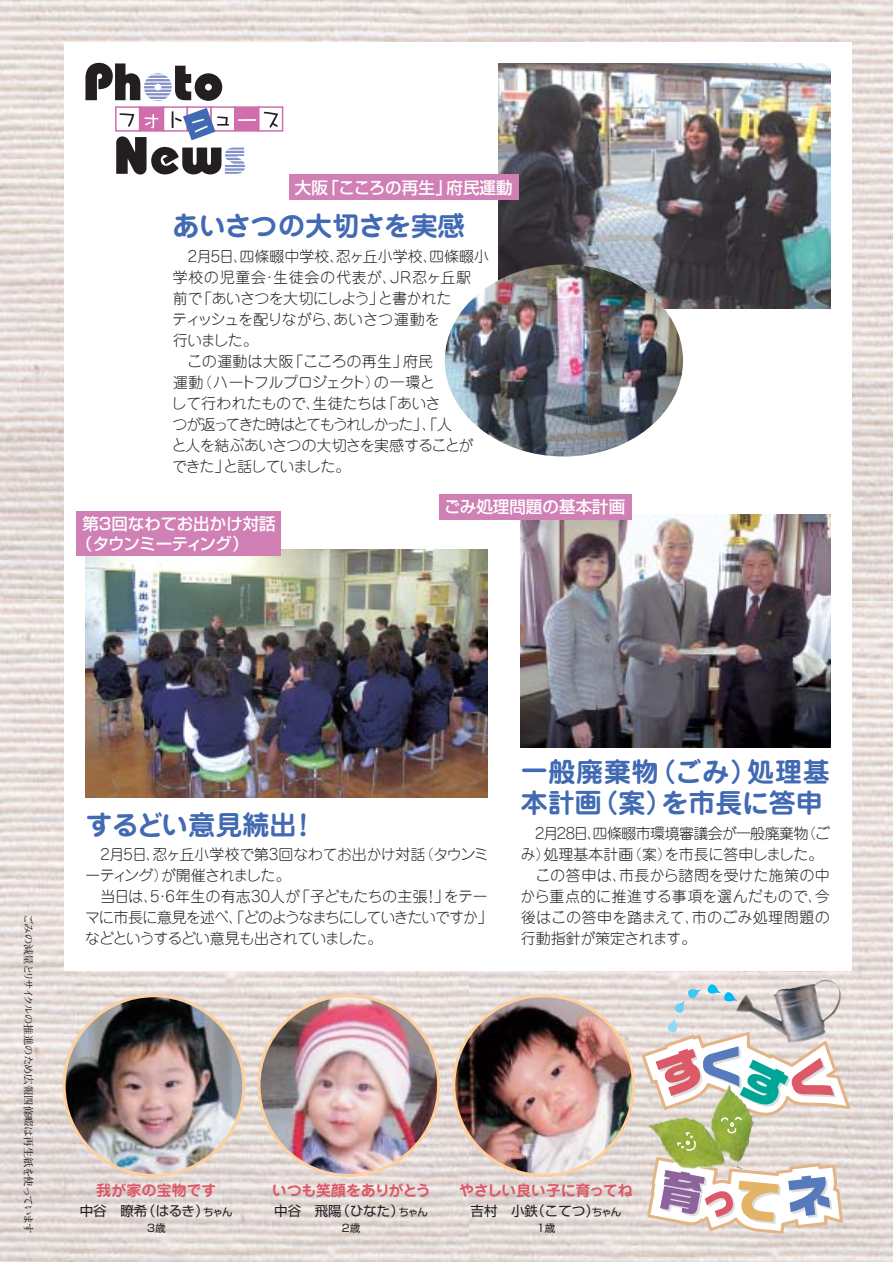
<style>
.page{position:relative;width:893px;height:1262px;background:#fff}
.page>*{position:absolute;margin:0;border:0;box-sizing:border-box;transform-origin:0 0}
.t1{font:700 27px/31.5px "Jun 501";color:#416ab3}
.t2{font:700 27px "Jun 501";letter-spacing:-.02em;color:#416ab3}
.t3{font:500 16.5px/19.5px "Shin Go";color:#fff}
.t4{font:300 15px/21px "Jun 101";letter-spacing:-.03em;color:#231f20}
.t5{font:300 15px/21px "Jun 101";letter-spacing:-.05em;color:#231f20}
.t6{font:300 15px/21px "Jun 101";letter-spacing:-.005em;color:#231f20}
.t7{font:700 15px "Jun 501";letter-spacing:-.015em;color:#dc5967}
.t8{font:13.5px "Shin Go";color:#231f20}
.t9{font:700 10.5px "Futo Min A101";letter-spacing:-.065em;color:#231f20}
.t10{font:10.5px "Shin Go";color:#231f20}
.s1{font-size:10.5px}
</style>
<div class="page">
<img style="left:468px;top:601px;width:424px;height:660px">
<img style="left:0;top:599px;width:468px;height:662px">
<div style="left:64px;top:42px;width:787px;height:929px;background:#fff"></div>
<img style="left:736px;top:979px;width:105px;height:2px">
<svg style="left:640px;top:981px;width:213px;height:254px"></svg>
<img style="left:521px;top:514px;width:309px;height:233px">
<svg style="left:85px;top:63px;width:137px;height:38px"></svg>
<svg style="left:115px;top:106px;width:24px;height:26px"></svg>
<svg style="left:139px;top:106px;width:24px;height:1px"></svg>
<div style="left:163px;top:106px;width:25px;height:26px;background:#e09fc7"></div>
<svg style="left:186px;top:106px;width:24px;height:1px"></svg>
<svg style="left:210px;top:106px;width:24px;height:1px"></svg>
<svg style="left:234px;top:106px;width:24px;height:26px"></svg>
<div style="left:258px;top:106px;width:25px;height:26px;background:#fff;border:2px solid #d06dab"></div>
<svg style="left:264px;top:112px;width:14px;height:16px"></svg>
<hr style="left:142px;top:74px;width:31px;height:1px;background:#fff">
<hr style="left:142px;top:78px;width:31px;height:1px;background:#fff">
<hr style="left:142px;top:81px;width:31px;height:2px;background:#fff">
<hr style="left:142px;top:85px;width:31px;height:1px;background:#fff">
<hr style="left:142px;top:88px;width:31px;height:2px;background:#fff">
<hr style="left:142px;top:92px;width:31px;height:1px;background:#fff">
<hr style="left:142px;top:95px;width:31px;height:2px;background:#fff">
<hr style="left:142px;top:99px;width:31px;height:1px;background:#fff">
<svg style="left:116px;top:107px;width:140px;height:67px"></svg>
<img style="left:259px;top:995px;width:179px;height:180px;border-radius:50%">
<img style="left:64px;top:995px;width:180px;height:180px;border-radius:50%">
<img style="left:454px;top:995px;width:179px;height:180px;border-radius:50%">
<img style="left:85px;top:550px;width:402px;height:247px">
<img style="left:498px;top:64px;width:332px;height:244px">
<img style="left:445px;top:264px;width:238px;height:192px;border-radius:50%">
<div style="left:289px;top:175px;width:229px;height:25px;background:#d180b5"></div>
<div style="left:76px;top:511px;width:204px;height:44px;background:#d180b5"></div>
<div style="left:439px;top:494px;width:192px;height:25px;background:#d180b5"></div>
<p class="t3" style="left:295px;top:180px;width:219px">大阪「こころの再生」府民運動</p>
<h1 class="t2" style="left:172px;top:216px;width:294px">あいさつの大切さを実感</h1>
<p class="t4" style="left:172px;top:247px;width:319px">　2月5日、四條畷中学校、忍ヶ丘小学校、四條畷小学校の児童会・生徒会の代表が、ＪＲ忍ヶ丘駅<br>前で「あいさつを大切にしよう」と書かれた<br>ティッシュを配りながら、あいさつ運動を<br>行いました。<br>　この運動は大阪「こころの再生」府民<br>運動（ハートフルプロジェクト）の一環と<br>して行われたもので、生徒たちは「あいさ<br>つが返ってきた時はとてもうれしかった」、「人<br>と人を結ぶあいさつの大切さを実感することができた」と話していました。</p>
<p class="t3" style="left:444px;top:499px;width:182px">ごみ処理問題の基本計画</p>
<p class="t3" style="left:76px;top:516px;width:201px;text-indent:6px">第3回なわてお出かけ対話（タウンミーティング）</p>
<p class="t9" style="left:32px;top:913px;width:321px;rotate:90deg">ごみの減量とリサイクルの推進のため広報四條畷は再生紙を使っています</p>
<h1 class="t1" style="left:85px;top:812px;width:233px">するどい意見続出！</h1>
<p class="t5" style="left:85px;top:846px;width:409px">　2月5日、忍ヶ丘小学校で第3回なわてお出かけ対話（タウンミーティング）が開催されました。<br>　当日は、5・6年生の有志30人が「子どもたちの主張！」をテーマに市長に意見を述べ、「どのようなまちにしていきたいですか」などというするどい意見も出されていました。</p>
<h1 class="t1" style="left:521px;top:759px;width:310px">一般廃棄物（ごみ）処理基本計画（案）を市長に答申</h1>
<p class="t6" style="left:520px;top:824px;width:311px">　2月28日、四條畷市環境審議会が一般廃棄物（ごみ）処理基本計画（案）を市長に答申しました。　この答申は、市長から諮問を受けた施策の中から重点的に推進する事項を選んだもので、今後はこの答申を踏まえて、市のごみ処理問題の行動指針が策定されます。</p>
<p class="t7" style="left:96px;top:1185px;width:121px">我が家の宝物です</p>
<p class="t8" style="left:80px;top:1205px;width:154px">中谷　瞭希（はるき）<span class="s1">ちゃん</span></p>
<p class="t10" style="left:147px;top:1224px;width:20px">3歳</p>
<p class="t7" style="left:272px;top:1185px;width:161px">いつも笑顔をありがとう</p>
<p class="t8" style="left:274px;top:1205px;width:155px">中谷　飛陽（ひなた）<span class="s1">ちゃん</span></p>
<p class="t10" style="left:342px;top:1224px;width:20px">2歳</p>
<p class="t7" style="left:459px;top:1185px;width:175px">やさしい良い子に育ってね</p>
<p class="t8" style="left:470px;top:1205px;width:152px">吉村　小鉄（こてつ）<span class="s1">ちゃん</span></p>
<p class="t10" style="left:537px;top:1224px;width:20px">1歳</p>
</div>
